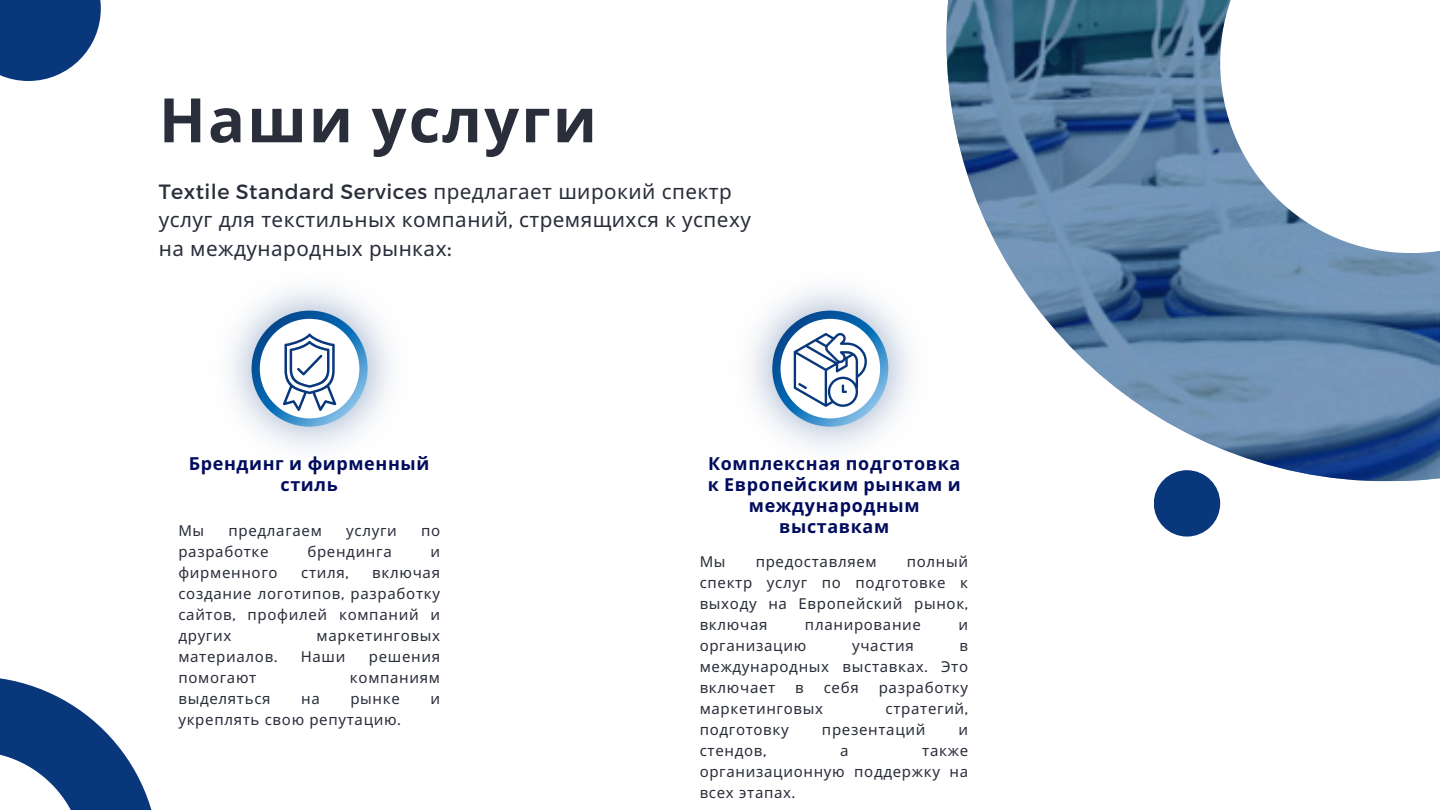
<style>
.page{position:relative;width:1440px;height:810px;background:#fff}
.page>*{position:absolute;margin:0;border:0;box-sizing:border-box;transform-origin:0 0}
.t1{font:700 61.3px "Noto Sans";letter-spacing:.035em;color:#2a2e3a}
.t2{font:20.6px/28.5px "Noto Sans";letter-spacing:.02em;color:#2a2e3a}
.t3{font:700 17.9px/21px "Noto Sans";letter-spacing:.035em;color:#000b5d;text-align:center}
.t4{font:15px/21px "Noto Sans";letter-spacing:.045em;color:#2a2e3a;text-align:justify}
.s1{font-family:"Montserrat"}
</style>
<div class="page">
<svg style="left:0;top:678px;width:152px;height:132px"></svg>
<img style="left:946px;top:0;width:494px;height:481px">
<div style="left:1220px;top:0;width:220px;height:253px;background:#fff"></div>
<div style="left:1154px;top:470px;width:66px;height:67px;background:#08377c;border-radius:50%"></div>
<div style="left:0;top:0;width:101px;height:81px;background:#08377c"></div>
<svg style="left:750px;top:289px;width:160px;height:159px;fill:#f3f5f8"></svg>
<svg style="left:772px;top:311px;width:116px;height:116px"></svg>
<svg style="left:231px;top:289px;width:159px;height:159px"></svg>
<p class="t1" style="left:159px;top:77px;width:440px">Наши услуги</p>
<h2 class="t2" style="left:159px;top:176px;width:594px"><span class="s1">Textile Standard Services</span> предлагает широкий спектр услуг для текстильных компаний<span class="s1">,</span> стремящихся к успеху на международных рынках<span class="s1">:</span></h2>
<p class="t3" style="left:189px;top:453px;width:242px">Брендинг и фирменный стиль</p>
<h2 class="t3" style="left:708px;top:453px;width:255px">Комплексная подготовка к Европейским рынкам и международным</h2>
<p class="t4" style="left:178px;top:520px;width:27px">Мы</p>
<p class="t4" style="left:229px;top:520px;width:95px">предлагаем</p>
<p class="t4" style="left:346px;top:520px;width:52px">услуги</p>
<p class="t4" style="left:421px;top:520px;width:21px">по</p>
<h2 class="t3" style="left:779px;top:516px;width:112px">выставкам</h2>
<p class="t4" style="left:178px;top:541px;width:92px">разработке</p>
<p class="t4" style="left:307px;top:541px;width:86px">брендинга</p>
<p class="t4" style="left:430px;top:541px;width:11px">и</p>
<p class="t4" style="left:178px;top:562px;width:101px">фирменного</p>
<p class="t4" style="left:301px;top:562px;width:49px">стиля<span class="s1">,</span></p>
<h1 class="t4" style="left:700px;top:551px;width:270px;text-indent:207px">полный спектр услуг по подготовке к выходу на Европейский рынок<span class="s1">, </span>включая</h1>
<h1 class="t4" style="left:700px;top:551px;width:27px">Мы</h1>
<h1 class="t4" style="left:756px;top:551px;width:123px">предоставляем</h1>
<p class="t4" style="left:178px;top:562px;width:263px;text-indent:194px">включая создание логотипов<span class="s1">,</span> разработку сайтов<span class="s1">,</span> профилей компаний и других</p>
<h1 class="t4" style="left:805px;top:614px;width:118px">планирование</h1>
<h1 class="t4" style="left:959px;top:614px;width:11px">и</h1>
<p class="t4" style="left:317px;top:625px;width:125px">маркетинговых</p>
<h1 class="t4" style="left:700px;top:635px;width:108px">организацию</h1>
<h1 class="t4" style="left:852px;top:635px;width:63px">участия</h1>
<h1 class="t4" style="left:700px;top:635px;width:270px;text-indent:260px">в международных выставках<span class="s1">.</span> Это включает</h1>
<p class="t4" style="left:178px;top:646px;width:100px">материалов<span class="s1">.</span></p>
<p class="t4" style="left:301px;top:646px;width:46px">Наши</p>
<p class="t4" style="left:369px;top:646px;width:73px">решения</p>
<p class="t4" style="left:178px;top:667px;width:80px">помогают</p>
<p class="t4" style="left:350px;top:667px;width:92px">компаниям</p>
<p class="t4" style="left:178px;top:688px;width:94px">выделяться</p>
<p class="t4" style="left:301px;top:688px;width:20px">на</p>
<p class="t4" style="left:350px;top:688px;width:51px">рынке</p>
<p class="t4" style="left:430px;top:688px;width:11px">и</p>
<p class="t4" style="left:178px;top:709px;width:224px">укреплять свою репутацию<span class="s1">.</span></p>
<h1 class="t4" style="left:795px;top:677px;width:10px">в</h1>
<h1 class="t4" style="left:824px;top:677px;width:37px">себя</h1>
<h1 class="t4" style="left:879px;top:677px;width:91px">разработку</h1>
<h1 class="t4" style="left:700px;top:698px;width:125px">маркетинговых</h1>
<h1 class="t4" style="left:886px;top:698px;width:84px">стратегий<span class="s1">,</span></h1>
<h1 class="t4" style="left:700px;top:719px;width:91px">подготовку</h1>
<h1 class="t4" style="left:822px;top:719px;width:105px">презентаций</h1>
<h1 class="t4" style="left:959px;top:719px;width:11px">и</h1>
<h1 class="t4" style="left:700px;top:740px;width:68px">стендов<span class="s1">,</span></h1>
<h1 class="t4" style="left:840px;top:740px;width:10px">а</h1>
<h1 class="t4" style="left:700px;top:740px;width:270px;text-indent:223px">также организационную поддержку на всех этапах<span class="s1">.</span></h1>
</div>
